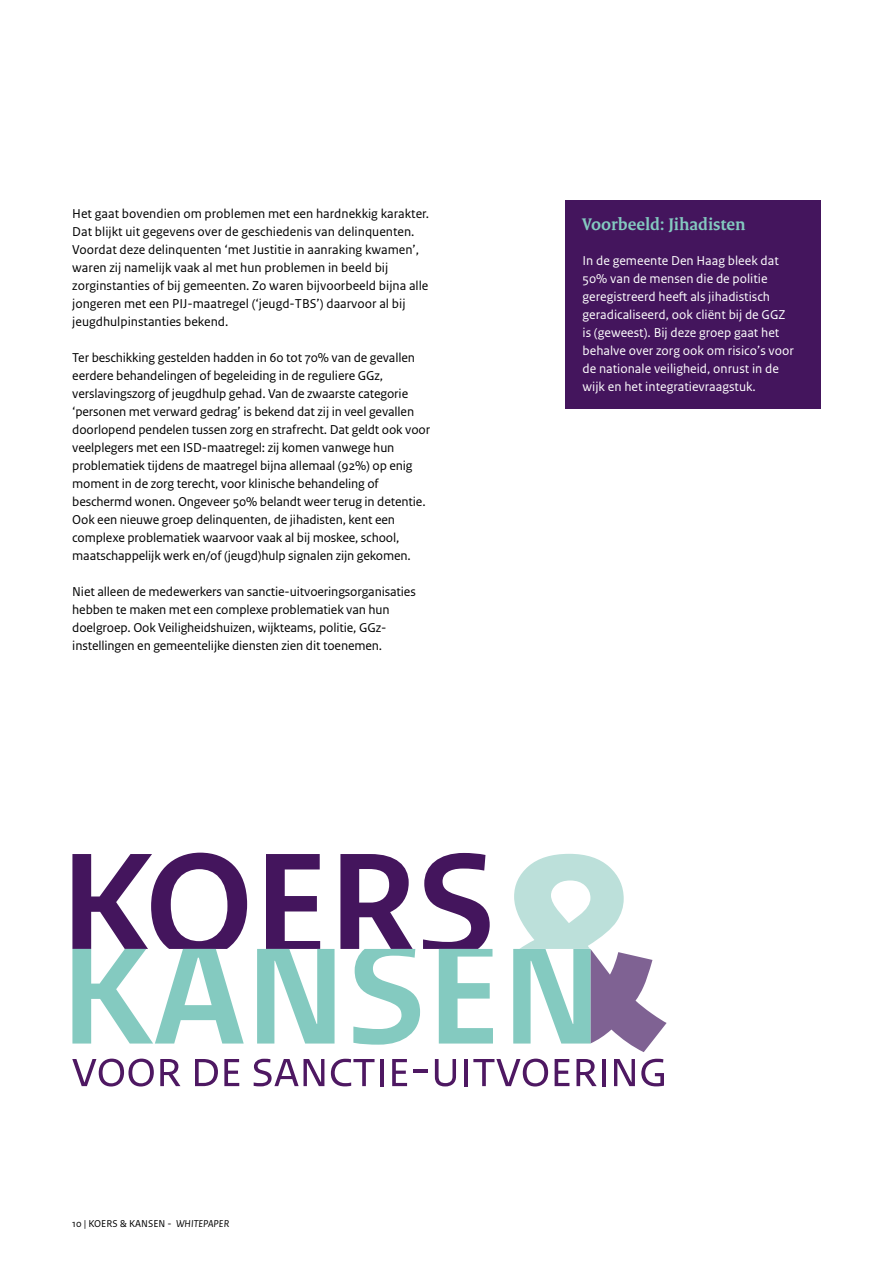
<style>
.page{position:relative;width:893px;height:1263px;background:#fff}
.page>*{position:absolute;margin:0;border:0;box-sizing:border-box;transform-origin:0 0}
._20_RO_Kader_Subkop{font:700 18px "Rijksoverheid Serif";color:#84cac0}
._10_RO_Broodtekst_Sa{font:13.5px/18px "Rijksoverheid Sans Text";letter-spacing:-.01em;color:#000}
._21_RO_Kader_Broodte{font:13.5px/18px "Rijksoverheid Sans Text";color:#fff}
.t1{font:10.5px "Rijksoverheid Sans Text";color:#000}
.s1{font-style:italic}
</style>
<div class="page">
<div style="left:566px;top:200px;width:255px;height:208px;background:#44155d"></div>
<svg style="left:72px;top:853px;width:175px;height:190px"></svg>
<svg style="left:257px;top:853px;width:236px;height:192px"></svg>
<svg style="left:513px;top:854px;width:154px;height:198px"></svg>
<svg style="left:72px;top:1058px;width:82px;height:28px"></svg>
<svg style="left:160px;top:1059px;width:20px;height:27px"></svg>
<svg style="left:195px;top:1059px;width:23px;height:27px"></svg>
<svg style="left:224px;top:1059px;width:15px;height:27px"></svg>
<svg style="left:254px;top:1059px;width:70px;height:27px"></svg>
<svg style="left:331px;top:1059px;width:44px;height:27px"></svg>
<hr style="left:380px;top:1059px;width:4px;height:27px;background:#4e1862">
<svg style="left:392px;top:1059px;width:15px;height:27px"></svg>
<hr style="left:413px;top:1069px;width:14px;height:3px;background:#4e1862">
<svg style="left:435px;top:1059px;width:21px;height:27px"></svg>
<hr style="left:464px;top:1059px;width:4px;height:27px;background:#4e1862">
<svg style="left:473px;top:1058px;width:75px;height:28px"></svg>
<svg style="left:555px;top:1059px;width:14px;height:27px"></svg>
<svg style="left:576px;top:1059px;width:21px;height:27px"></svg>
<hr style="left:602px;top:1059px;width:3px;height:27px;background:#4e1862">
<svg style="left:614px;top:1059px;width:21px;height:27px"></svg>
<svg style="left:641px;top:1059px;width:23px;height:27px"></svg>
<p class="_10_RO_Broodtekst_Sa" style="left:72px;top:205px;width:358px">Het gaat bovendien om problemen met een hardnekkig karakter.<br>Dat blijkt uit gegevens over de geschiedenis van delinquenten.<br>Voordat deze delinquenten ‘met Justitie in aanraking kwamen’, waren zij namelijk vaak al met hun problemen in beeld bij zorginstanties of bij gemeenten. Zo waren bijvoorbeeld bijna alle jongeren met een PIJ-maatregel (‘jeugd-TBS’) daarvoor al bij jeugdhulpinstanties bekend.</p>
<p class="_10_RO_Broodtekst_Sa" style="left:72px;top:349px;width:359px">Ter beschikking gestelden hadden in 60 tot 70% van de gevallen eerdere behandelingen of begeleiding in de reguliere GGz, verslavingszorg of jeugdhulp gehad. Van de zwaarste categorie ‘personen met verward gedrag’ is bekend dat zij in veel gevallen doorlopend pendelen tussen zorg en strafrecht. Dat geldt ook voor veelplegers met een ISD-maatregel: zij komen vanwege hun problematiek tijdens de maatregel bijna allemaal (92%) op enig moment in de zorg terecht, voor klinische behandeling of beschermd wonen. Ongeveer 50% belandt weer terug in detentie.<br>Ook een nieuwe groep delinquenten, de jihadisten, kent een complexe problematiek waarvoor vaak al bij moskee, school, maatschappelijk werk en/of (jeugd)hulp signalen zijn gekomen.</p>
<p class="_10_RO_Broodtekst_Sa" style="left:72px;top:583px;width:345px">Niet alleen de medewerkers van sanctie-uitvoeringsorganisaties hebben te maken met een complexe problematiek van hun doelgroep. Ook Veiligheidshuizen, wijkteams, politie, GGz&shy;instellingen en gemeentelijke diensten zien dit toenemen.</p>
<p class="_20_RO_Kader_Subkop" style="left:583px;top:214px;width:165px">Voorbeeld: Jihadisten</p>
<p class="_21_RO_Kader_Broodte" style="left:583px;top:252px;width:213px">In de gemeente Den Haag bleek dat 50% van de mensen die de politie geregistreerd heeft als jihadistisch geradicaliseerd, ook cliënt bij de GGZ is (geweest). Bij deze groep gaat het behalve over zorg ook om risico’s voor de nationale veiligheid, onrust in de wijk en het integratievraagstuk.</p>
<p class="t1" style="left:72px;top:1217px;width:159px">10 | KOERS &amp; KANSEN - <span class="s1">WHITEPAPER</span></p>
</div>
